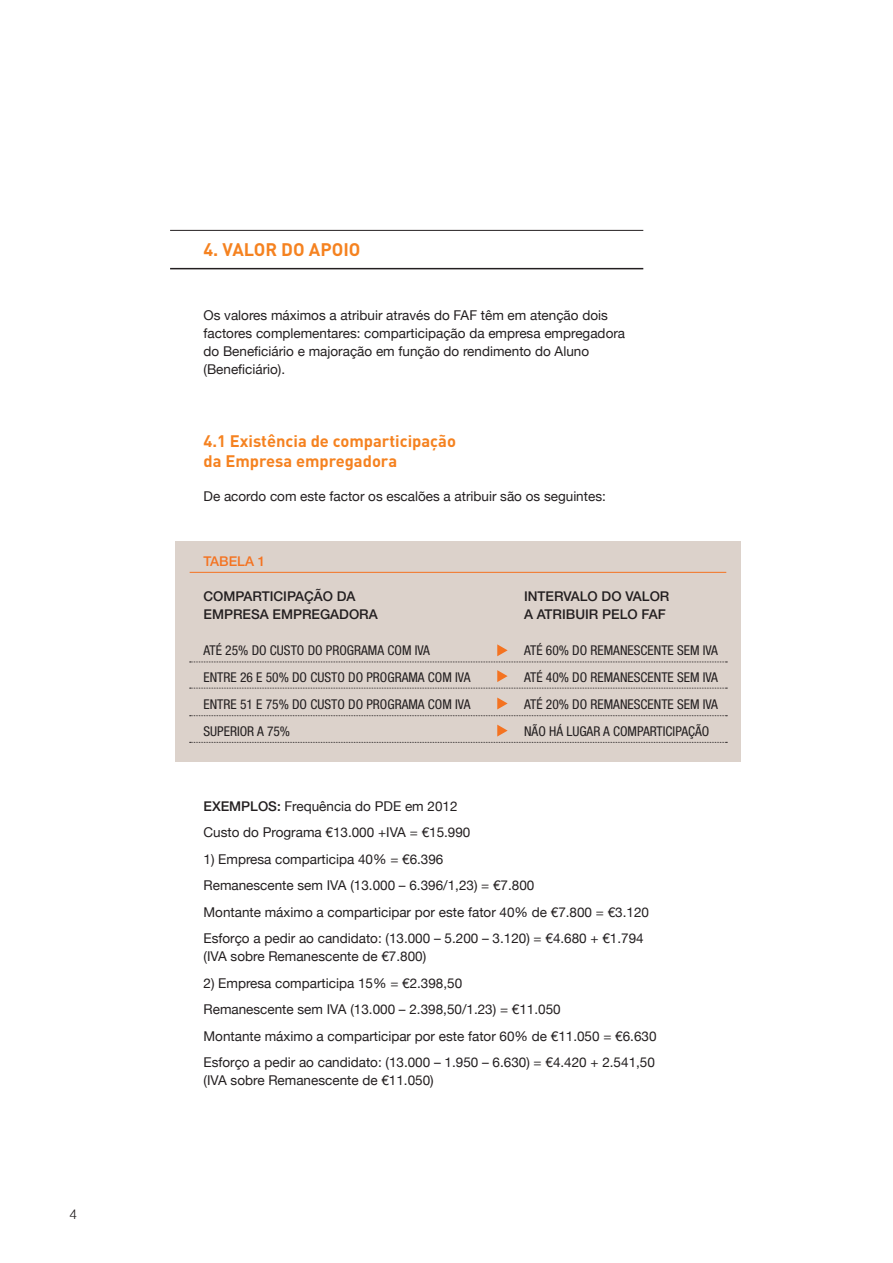
<style>
.page{position:relative;width:893px;height:1263px;background:#fff}
.page>*{position:absolute;margin:0;border:0;box-sizing:border-box;transform-origin:0 0}
.t1{font:700 18px "DIN";color:#f58220}
.t2{font:700 16.5px "DIN";color:#f58220}
.t3{font:13.5px/18px "Helvetica Neue";color:#231f20}
.t4{font:condensed 13.5px "Helvetica Neue";color:#231f20}
.t5{font:500 13.5px/18px "Helvetica Neue";color:#231f20}
.t6{font:500 13.5px "Helvetica Neue";color:#f47321}
.t7{font:300 13.5px "Helvetica";color:#231f20}
.s1{font-weight:500}
</style>
<div class="page">
<div style="left:175px;top:541px;width:565px;height:221px;background:#dcd2cb"></div>
<hr style="left:170px;top:268px;width:473px;height:1px;background:#231f20">
<hr style="left:170px;top:230px;width:473px;height:1px;background:#231f20">
<svg style="left:190px;top:662px;width:537px;height:1px"></svg>
<hr style="left:190px;top:572px;width:536px;height:1px;background:#f47321">
<svg style="left:190px;top:688px;width:537px;height:1px"></svg>
<svg style="left:190px;top:715px;width:537px;height:1px"></svg>
<svg style="left:190px;top:742px;width:537px;height:1px"></svg>
<svg style="left:497px;top:644px;width:11px;height:12px"></svg>
<svg style="left:497px;top:670px;width:11px;height:12px"></svg>
<svg style="left:497px;top:697px;width:11px;height:12px"></svg>
<svg style="left:497px;top:725px;width:11px;height:11px"></svg>
<p class="t7" style="left:69px;top:1206px;width:9px">4</p>
<p class="t1" style="left:203px;top:237px;width:158px">4. VALOR DO APOIO</p>
<p class="t3" style="left:203px;top:306px;width:423px">Os valores máximos a atribuir através do FAF têm em atenção dois factores complementares: comparticipação da empresa empregadora do Beneficiário e majoração em função do rendimento do Aluno (Beneficiário).</p>
<p class="t2" style="left:203px;top:431px;width:254px">4.1 Existência de comparticipação</p>
<p class="t2" style="left:203px;top:450px;width:195px">da Empresa empregadora</p>
<p class="t3" style="left:203px;top:487px;width:404px">De acordo com este factor os escalões a atribuir são os seguintes:</p>
<p class="t6" style="left:203px;top:553px;width:63px">TABELA 1</p>
<p class="t5" style="left:203px;top:587px;width:176px">COMPARTICIPAÇÃO DA<br>EMPRESA EMPREGADORA</p>
<p class="t4" style="left:203px;top:642px;width:228px">ATÉ 25% DO CUSTO DO PROGRAMA COM IVA</p>
<p class="t4" style="left:203px;top:669px;width:268px">ENTRE 26 E 50% DO CUSTO DO PROGRAMA COM IVA</p>
<p class="t4" style="left:203px;top:696px;width:268px">ENTRE 51 E 75% DO CUSTO DO PROGRAMA COM IVA</p>
<p class="t4" style="left:203px;top:723px;width:88px">SUPERIOR A 75%</p>
<p class="t5" style="left:524px;top:587px;width:147px">INTERVALO DO VALOR</p>
<p class="t5" style="left:524px;top:605px;width:143px">A ATRIBUIR PELO FAF</p>
<p class="t4" style="left:524px;top:642px;width:195px">ATÉ 60% DO REMANESCENTE SEM IVA</p>
<p class="t4" style="left:524px;top:669px;width:195px">ATÉ 40% DO REMANESCENTE SEM IVA</p>
<p class="t4" style="left:524px;top:696px;width:195px">ATÉ 20% DO REMANESCENTE SEM IVA</p>
<p class="t4" style="left:524px;top:723px;width:187px">NÃO HÁ LUGAR A COMPARTICIPAÇÃO</p>
<p class="t3" style="left:203px;top:797px;width:256px"><span class="s1">EXEMPLOS:</span> Frequência do PDE em 2012</p>
<p class="t3" style="left:203px;top:823px;width:268px">Custo do Programa €13.000 +IVA = €15.990</p>
<p class="t3" style="left:203px;top:850px;width:241px">1) Empresa comparticipa 40% = €6.396</p>
<p class="t3" style="left:203px;top:876px;width:332px">Remanescente sem IVA (13.000 – 6.396/1,23) = €7.800</p>
<p class="t3" style="left:203px;top:903px;width:447px">Montante máximo a comparticipar por este fator 40% de €7.800 = €3.120</p>
<p class="t3" style="left:203px;top:929px;width:442px">Esforço a pedir ao candidato: (13.000 – 5.200 – 3.120) = €4.680 + €1.794 (IVA sobre Remanescente de €7.800)</p>
<p class="t3" style="left:203px;top:974px;width:260px">2) Empresa comparticipa 15% = €2.398,50</p>
<p class="t3" style="left:203px;top:1000px;width:359px">Remanescente sem IVA (13.000 – 2.398,50/1.23) = €11.050</p>
<p class="t3" style="left:203px;top:1027px;width:455px">Montante máximo a comparticipar por este fator 60% de €11.050 = €6.630</p>
<p class="t3" style="left:203px;top:1053px;width:453px">Esforço a pedir ao candidato: (13.000 – 1.950 – 6.630) = €4.420 + 2.541,50 (IVA sobre Remanescente de €11.050)</p>
</div>
